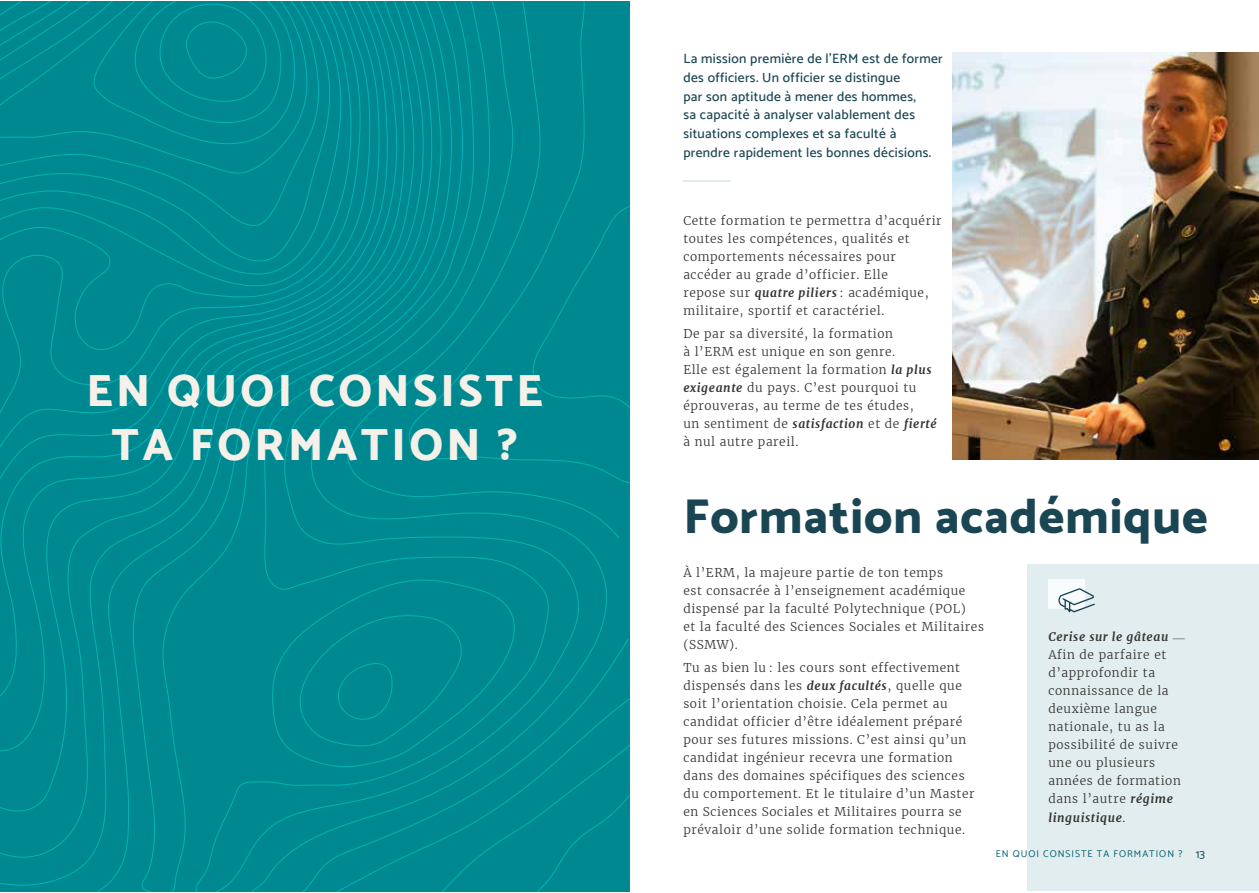
<style>
.page{position:relative;width:1259px;height:893px;background:#fff}
.page>*{position:absolute;margin:0;border:0;box-sizing:border-box;transform-origin:0 0}
.t1{font:800 48.75px "Catamaran";letter-spacing:.02em;color:#1a4653}
.t2{font:800 45px/54px "Catamaran";letter-spacing:.075em;color:#f5f1e9;text-align:center}
.t3{font:500 13.5px/18.8px "Catamaran";letter-spacing:.025em;color:#1a4653}
.t4{font:300 12px/18px "Merriweather";letter-spacing:.05em;color:#343531}
.t5{font:9.75px "Catamaran";letter-spacing:.1em;color:#005f6b}
.s1{font-weight:700;font-style:italic}
.s2{font-size:12px;color:#1a4653}
</style>
<div class="page">
<div style="left:0;top:1px;width:629px;height:891px;background:#008890"></div>
<div style="left:1027px;top:564px;width:232px;height:327px;background:#e2edf0"></div>
<hr style="left:683px;top:180px;width:48px;height:2px;background:#e2edf0">
<div style="left:1048px;top:579px;width:37px;height:30px;background:#f8fbfb"></div>
<svg style="left:1058px;top:588px;width:37px;height:25px"></svg>
<img style="left:952px;top:53px;width:307px;height:407px">
<p class="t2" style="left:86px;top:363px;width:458px">EN QUOI CONSISTE<br>TA FORMATION ?</p>
<p class="t3" style="left:683px;top:49px;width:261px">La mission première de l’ERM est de former des officiers. Un officier se distingue<br>par son aptitude à mener des hommes,<br>sa capacité à analyser valablement des situations complexes et sa faculté à prendre rapidement les bonnes décisions.</p>
<p class="t4" style="left:683px;top:212px;width:260px">Cette formation te permettra d’acquérir toutes les compétences, qualités et comportements nécessaires pour accéder au grade d’officier. Elle<br>repose sur <span class="s1">quatre piliers</span> : académique, militaire, sportif et caractériel.</p>
<p class="t4" style="left:683px;top:324px;width:255px">De par sa diversité, la formation<br>à l’ERM est unique en son genre.<br>Elle est également la formation <span class="s1">la plus exigeante</span> du pays. C’est pourquoi tu éprouveras, au terme de tes études,<br>un sentiment de <span class="s1">satisfaction</span> et de <span class="s1">fierté </span>à nul autre pareil.</p>
<p class="t1" style="left:683px;top:488px;width:526px">Formation académique</p>
<p class="t4" style="left:683px;top:564px;width:302px">À l’ERM, la majeure partie de ton temps<br>est consacrée à l’enseignement académique dispensé par la faculté Polytechnique (POL)<br>et la faculté des Sciences Sociales et Militaires (SSMW).</p>
<p class="t4" style="left:683px;top:658px;width:293px">Tu as bien lu : les cours sont effectivement dispensés dans les <span class="s1">deux facultés</span>, quelle que soit l’orientation choisie. Cela permet au candidat officier d’être idéalement préparé pour ses futures missions. C’est ainsi qu’un candidat ingénieur recevra une formation dans des domaines spécifiques des sciences du comportement. Et le titulaire d’un Master en Sciences Sociales et Militaires pourra se prévaloir d’une solide formation technique.</p>
<p class="t4" style="left:1048px;top:628px;width:134px"><span class="s1">Cerise sur le gâteau<br></span>Afin de parfaire et d’approfondir ta connaissance de la deuxième langue nationale, tu as la possibilité de suivre une ou plusieurs années de formation dans l’autre <span class="s1">régime linguistique</span>.</p>
<p class="t5" style="left:995px;top:848px;width:211px">EN QUOI CONSISTE TA FORMATION ? <span class="s2">13</span></p>
</div>
